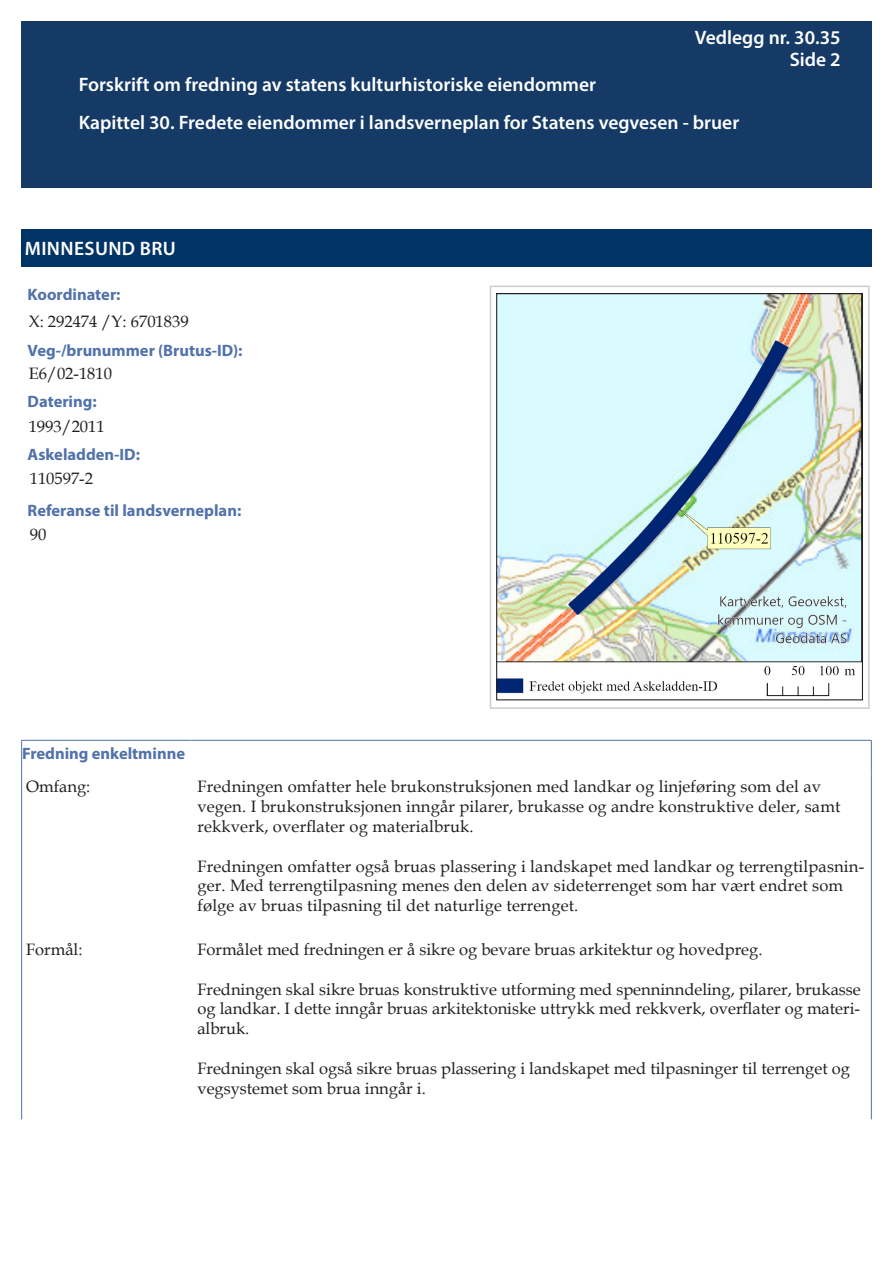
<style>
.page{position:relative;width:893px;height:1263px;background:#fff}
.page>*{position:absolute;margin:0;border:0;box-sizing:border-box;transform-origin:0 0}
.Overskrift_1_MyrPro{font:600 19.5px "Myriad Pro";color:#fff}
.Overskrift_1_MyrPro-2{font:600 19.5px "Myriad Pro";letter-spacing:.02em;color:#fff}
.Tekst_-_data_11{font:16.5px/19.8px "Book Antiqua";letter-spacing:.01em;color:#231f20}
.Overskrift_2_MyrPro{font:700 16.5px "Myriad Pro";color:#5172aa}
.Tekst_-_data_10{font:16.5px "Book Antiqua";color:#231f20}
</style>
<div class="page">
<div style="left:21px;top:21px;width:851px;height:167px;background:#143a65"></div>
<div style="left:21px;top:230px;width:851px;height:37px;background:#036"></div>
<hr style="left:21px;top:740px;width:170px;height:1px;background:#5172aa">
<hr style="left:21px;top:741px;width:1px;height:33px;background:#5172aa">
<hr style="left:191px;top:740px;width:681px;height:1px;background:#5172aa">
<hr style="left:871px;top:741px;width:1px;height:33px;background:#5172aa">
<hr style="left:21px;top:774px;width:1px;height:163px;background:#5172aa">
<hr style="left:871px;top:774px;width:1px;height:163px;background:#5172aa">
<hr style="left:21px;top:937px;width:1px;height:182px;background:#5172aa">
<hr style="left:871px;top:937px;width:1px;height:182px;background:#5172aa">
<img style="left:498px;top:295px;width:363px;height:402px">
<div style="left:496px;top:293px;width:367px;height:407px;border:1px solid #231f20"></div>
<p class="Overskrift_1_MyrPro" style="left:695px;top:25px;width:147px">Vedlegg nr. 30.35</p>
<p class="Overskrift_1_MyrPro" style="left:79px;top:72px;width:519px">Forskrift om fredning av statens kulturhistoriske eiendommer</p>
<p class="Overskrift_1_MyrPro" style="left:79px;top:110px;width:662px">Kapittel 30. Fredete eiendommer i landsverneplan for Statens vegvesen - bruer</p>
<p class="Overskrift_1_MyrPro-2" style="left:25px;top:236px;width:152px">MINNESUND BRU</p>
<p class="Overskrift_2_MyrPro" style="left:28px;top:283px;width:94px">Koordinater:</p>
<p class="Tekst_-_data_10" style="left:29px;top:310px;width:161px">X: 292474 /Y: 6701839</p>
<p class="Tekst_-_data_11" style="left:29px;top:363px;width:85px">E6/02-1810</p>
<p class="Overskrift_2_MyrPro" style="left:28px;top:340px;width:216px">Veg-/brunummer (Brutus-ID):</p>
<p class="Overskrift_2_MyrPro" style="left:28px;top:391px;width:71px">Datering:</p>
<p class="Tekst_-_data_11" style="left:29px;top:416px;width:77px">1993/2011</p>
<p class="Overskrift_2_MyrPro" style="left:28px;top:444px;width:114px">Askeladden-ID:</p>
<p class="Tekst_-_data_10" style="left:30px;top:467px;width:65px">110597-2</p>
<p class="Overskrift_2_MyrPro" style="left:28px;top:500px;width:215px">Referanse til landsverneplan:</p>
<p class="Tekst_-_data_11" style="left:30px;top:524px;width:18px">90</p>
<p class="Overskrift_1_MyrPro" style="left:790px;top:47px;width:52px">Side 2</p>
<p class="Overskrift_2_MyrPro" style="left:22px;top:742px;width:165px">Fredning enkeltminne</p>
<p class="Tekst_-_data_11" style="left:26px;top:776px;width:66px">Omfang:</p>
<p class="Tekst_-_data_11" style="left:197px;top:776px;width:645px">Fredningen omfatter hele brukonstruksjonen med landkar og linjeføring som del av vegen. I brukonstruksjonen inngår pilarer, brukasse og andre konstruktive deler, samt rekkverk, overflater og materialbruk.</p>
<p class="Tekst_-_data_11" style="left:197px;top:856px;width:668px">Fredningen omfatter også bruas plassering i landskapet med landkar og terrengtilpasnin&shy;ger. Med terrengtilpasning menes den delen av sideterrenget som har vært endret som følge av bruas tilpasning til det naturlige terrenget.</p>
<p class="Tekst_-_data_11" style="left:26px;top:939px;width:58px">Formål:</p>
<p class="Tekst_-_data_11" style="left:197px;top:939px;width:567px">Formålet med fredningen er å sikre og bevare bruas arkitektur og hovedpreg.</p>
<p class="Tekst_-_data_11" style="left:197px;top:979px;width:665px;text-align:justify">Fredningen skal sikre bruas konstruktive utforming med spenninndeling, pilarer, brukasse og landkar. I dette inngår bruas arkitektoniske uttrykk med rekkverk, overflater og materi&shy;albruk.</p>
<p class="Tekst_-_data_11" style="left:197px;top:1058px;width:654px">Fredningen skal også sikre bruas plassering i landskapet med tilpasninger til terrenget og vegsystemet som brua inngår i.</p>
</div>
